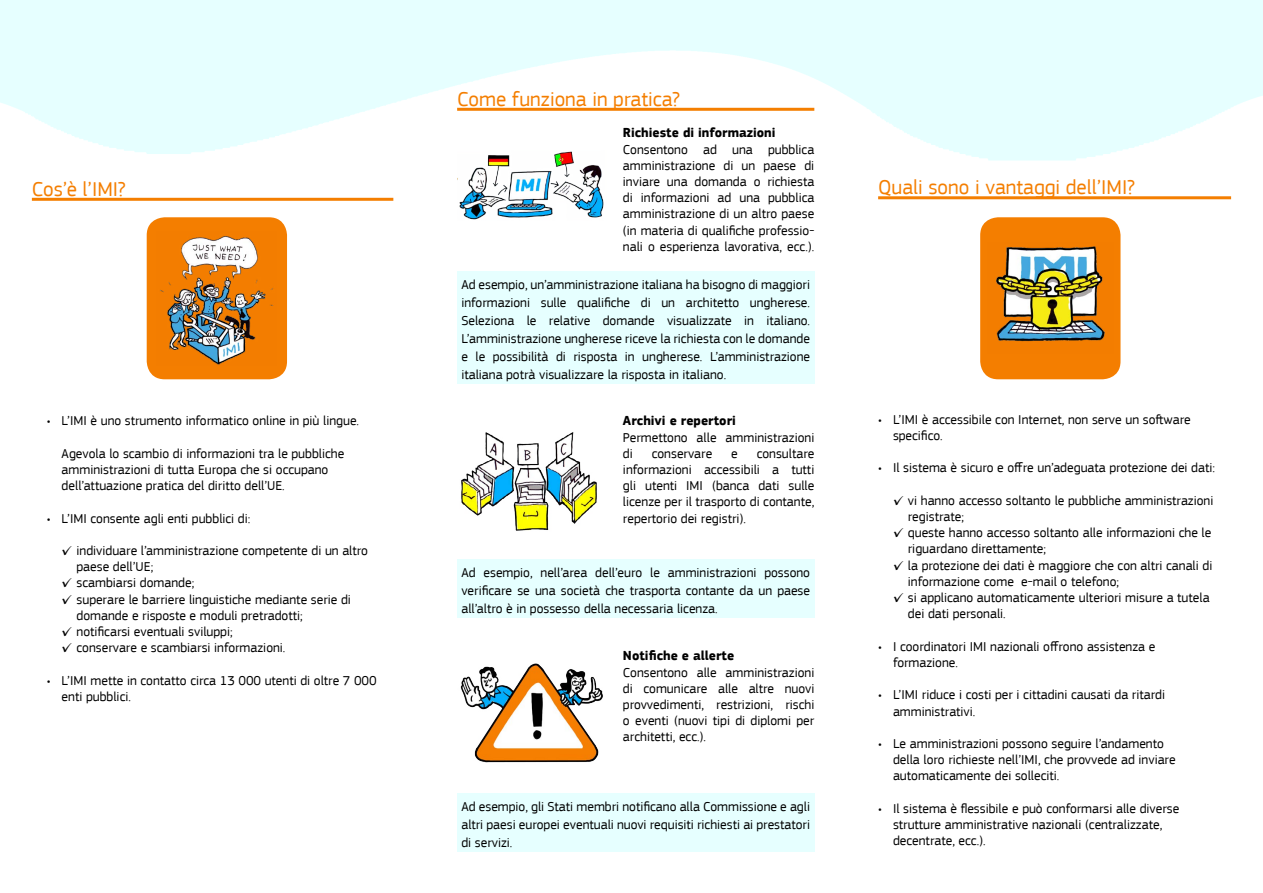
<style>
.page{position:relative;width:1263px;height:893px;background:#fff}
.page>*{position:absolute;margin:0;border:0;box-sizing:border-box;transform-origin:0 0}
.t1{font:21px "EC Square Sans Pro";color:#f47e00}
.t2{font:13.5px/16.2px "EC Square Sans Pro";color:#000}
.t3{font:700 13.5px "EC Square Sans Pro";color:#000}
</style>
<div class="page">
<hr style="left:32px;top:198px;width:361px;height:3px;background:#f47e00">
<hr style="left:457px;top:108px;width:357px;height:3px;background:#f47e00">
<hr style="left:878px;top:196px;width:353px;height:3px;background:#f47e00">
<img style="left:460px;top:663px;width:143px;height:100px">
<img style="left:461px;top:432px;width:136px;height:99px">
<div style="left:457px;top:271px;width:357px;height:113px;background:#e6ffff"></div>
<div style="left:457px;top:559px;width:357px;height:59px;background:#e6ffff"></div>
<img style="left:457px;top:151px;width:147px;height:69px">
<div style="left:457px;top:793px;width:357px;height:59px;background:#e6ffff"></div>
<div style="left:147px;top:217px;width:140px;height:162px;background:#f47e00;border-radius:18px"></div>
<img style="left:160px;top:236px;width:113px;height:129px">
<div style="left:980px;top:217px;width:140px;height:162px;background:#f47e00;border-radius:18px"></div>
<img style="left:996px;top:246px;width:109px;height:96px">
<h1 class="t1" style="left:32px;top:176px;width:95px">Cos’è l’IMI?</h1>
<p class="t2" style="left:47px;top:413px;width:314px">• L’IMI è uno strumento informatico online in più lingue.</p>
<p class="t2" style="left:62px;top:445px;width:284px">Agevola lo scambio di informazioni tra le pubbliche amministrazioni di tutta Europa che si occupano dell’attuazione pratica del diritto dell’UE.</p>
<p class="t2" style="left:47px;top:510px;width:205px">• L’IMI consente agli enti pubblici di:</p>
<p class="t2" style="left:77px;top:543px;width:293px;text-indent:-15px">✓ individuare l’amministrazione competente di un altro paese dell’UE;</p>
<p class="t2" style="left:62px;top:575px;width:134px">✓ scambiarsi domande;</p>
<p class="t2" style="left:77px;top:591px;width:276px;text-indent:-15px">✓ superare le barriere linguistiche mediante serie di domande e risposte e moduli pretradotti;</p>
<p class="t2" style="left:62px;top:624px;width:172px">✓ notificarsi eventuali sviluppi;</p>
<p class="t2" style="left:62px;top:640px;width:225px">✓ conservare e scambiarsi informazioni.</p>
<p class="t2" style="left:62px;top:672px;width:316px;text-indent:-15px">• L’IMI mette in contatto circa 13 000 utenti di oltre 7 000 enti pubblici.</p>
<h1 class="t1" style="left:457px;top:86px;width:224px">Come funziona in pratica?</h1>
<p class="t3" style="left:623px;top:125px;width:154px">Richieste di informazioni</p>
<p class="t2" style="left:623px;top:141px;width:193px;text-align:justify">Consentono ad una pubblica amministrazione di un paese di inviare una domanda o richiesta di informazioni ad una pubblica amministrazione di un altro paese (in materia di qualifiche professio&shy;nali o esperienza lavorativa, ecc.).</p>
<p class="t2" style="left:461px;top:276px;width:350px;line-height:18px;text-align:justify">Ad esempio, un’amministrazione italiana ha bisogno di maggiori informazioni sulle qualifiche di un architetto ungherese.<br>Seleziona le relative domande visualizzate in italiano.<br>L’amministrazione ungherese riceve la richiesta con le domande e le possibilità di risposta in ungherese. L’amministrazione italiana potrà visualizzare la risposta in italiano.</p>
<p class="t3" style="left:623px;top:413px;width:114px">Archivi e repertori</p>
<p class="t2" style="left:623px;top:429px;width:193px">Permettono alle amministrazioni di</p>
<p class="t2" style="left:623px;top:445px;width:193px;text-align:justify;text-indent:134px">consultare informazioni accessibili a tutti gli utenti IMI (banca dati sulle licenze per il trasporto di contante, repertorio dei registri).</p>
<p class="t2" style="left:652px;top:445px;width:62px">conservare</p>
<p class="t2" style="left:731px;top:445px;width:8px">e</p>
<p class="t2" style="left:461px;top:564px;width:350px;line-height:18px;text-align:justify">Ad esempio, nell’area dell’euro le amministrazioni possono verificare se una società che trasporta contante da un paese all’altro è in possesso della necessaria licenza.</p>
<p class="t3" style="left:623px;top:648px;width:113px">Notifiche e allerte</p>
<p class="t2" style="left:623px;top:664px;width:193px;text-align:justify">Consentono alle amministrazioni di comunicare alle altre nuovi provvedimenti, restrizioni, rischi o eventi (nuovi tipi di diplomi per architetti, ecc.).</p>
<p class="t2" style="left:461px;top:798px;width:350px;line-height:18px;text-align:justify">Ad esempio, gli Stati membri notificano alla Commissione e agli altri paesi europei eventuali nuovi requisiti richiesti ai prestatori di servizi.</p>
<h1 class="t1" style="left:878px;top:175px;width:258px">Quali sono i vantaggi dell’IMI?</h1>
<p class="t2" style="left:893px;top:411px;width:299px;text-indent:-15px">• L’IMI è accessibile con Internet, non serve un software specifico.</p>
<p class="t2" style="left:878px;top:460px;width:338px">• Il sistema è sicuro e offre un’adeguata protezione dei dati:</p>
<p class="t2" style="left:908px;top:492px;width:307px;text-indent:-15px">✓ vi hanno accesso soltanto le pubbliche amministrazioni registrate;</p>
<p class="t2" style="left:908px;top:525px;width:305px;text-indent:-15px">✓ queste hanno accesso soltanto alle informazioni che le riguardano direttamente;</p>
<p class="t2" style="left:908px;top:557px;width:306px;text-indent:-15px">✓ la protezione dei dati è maggiore che con altri canali di informazione come e-mail o telefono;</p>
<p class="t2" style="left:908px;top:590px;width:303px;text-indent:-15px">✓ si applicano automaticamente ulteriori misure a tutela dei dati personali.</p>
<p class="t2" style="left:893px;top:638px;width:264px;text-indent:-15px">• I coordinatori IMI nazionali offrono assistenza e formazione.</p>
<p class="t2" style="left:893px;top:687px;width:273px;text-indent:-15px">• L’IMI riduce i costi per i cittadini causati da ritardi amministrativi.</p>
<p class="t2" style="left:893px;top:735px;width:284px;text-indent:-15px">• Le amministrazioni possono seguire l’andamento della loro richieste nell’IMI, che provvede ad inviare automaticamente dei solleciti.</p>
<p class="t2" style="left:893px;top:800px;width:288px;text-indent:-15px">• Il sistema è flessibile e può conformarsi alle diverse strutture amministrative nazionali (centralizzate, decentrate, ecc.).</p>
</div>
